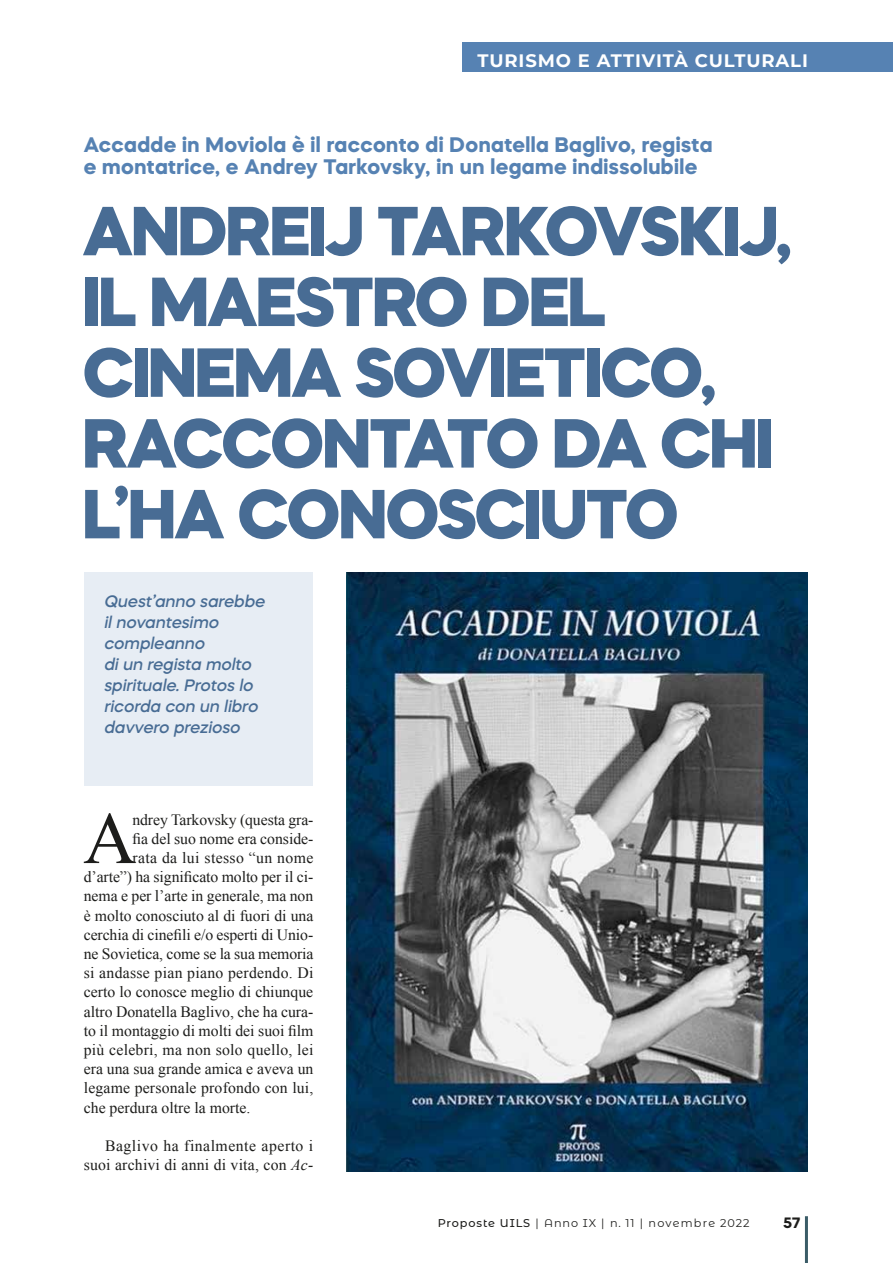
<style>
.page{position:relative;width:893px;height:1263px;background:#fff}
.page>*{position:absolute;margin:0;border:0;box-sizing:border-box;transform-origin:0 0}
.t1{font:73.8px "Times New Roman";color:#1d1d1b}
.t2{font:800 69.15px/70.8px "Mazzard H";letter-spacing:-.02em;color:#486c94}
.t3{font:700 21px/22.5px "Mazzard H";letter-spacing:.02em;color:#5682b3}
.t4{font:700 18px "Montserrat";letter-spacing:.05em;color:#fff}
.t5{font:italic 500 16.5px/21px "Mazzard H";color:#486c94}
.t6{font:15.75px "Times New Roman";color:#1d1d1b}
.t7{font:15.75px/19.2px "Times New Roman";letter-spacing:.03em;color:#1d1d1b;text-align:right}
.t8{font:15.75px "Times New Roman";letter-spacing:.02em;color:#1d1d1b}
.t9{font:700 15px "Mazzard H";color:#1d1d1b}
.t10{font:11.25px "Montserrat Alternates";letter-spacing:.08em;color:#1d1d1b}
.s1{font-style:italic}
.s2{font-weight:500}
</style>
<div class="page">
<hr style="left:805px;top:1216px;width:3px;height:47px;background:#3a5c67">
<div style="left:84px;top:573px;width:229px;height:213px;background:#e7edf4"></div>
<div style="left:462px;top:43px;width:431px;height:29px;background:#5682b3"></div>
<img style="left:347px;top:573px;width:461px;height:598px">
<p class="t4" style="left:478px;top:47px;width:332px">TURISMO E ATTIVITÀ CULTURALI</p>
<h3 class="t3" style="left:84px;top:133px;width:630px">Accadde in Moviola è il racconto di Donatella Baglivo, regista e montatrice, e Andrey Tarkovsky, in un legame indissolubile</h3>
<h2 class="t2" style="left:83px;top:194px;width:710px">ANDREIJ TARKOVSKIJ,<br>IL MAESTRO DEL<br>CINEMA SOVIETICO,<br>RACCONTATO DA CHI<br>L’HA CONOSCIUTO</h2>
<p class="t5" style="left:104px;top:590px;width:166px">Quest’anno sarebbe ilnovantesimo compleanno<br>diun regista molto spirituale.Protos lo ricorda con un libro davvero prezioso</p>
<h1 class="t1" style="left:83px;top:789px;width:55px">A</h1>
<p class="t6" style="left:132px;top:809px;width:182px">ndrey Tarkovsky (questa gra-</p>
<p class="t6" style="left:132px;top:828px;width:182px">fia del suo nome era conside-</p>
<p class="t8" style="left:132px;top:847px;width:182px">rata da lui stesso “un nome</p>
<p class="t6" style="left:84px;top:866px;width:231px">d’arte”) ha significato molto per il ci-</p>
<p class="t6" style="left:84px;top:885px;width:231px">nema e per l’arte in generale, ma non</p>
<p class="t6" style="left:84px;top:905px;width:231px">è molto conosciuto al di fuori di una</p>
<p class="t6" style="left:84px;top:924px;width:231px">cerchia di cinefili e/o esperti di Unio-</p>
<p class="t6" style="left:84px;top:943px;width:231px">ne Sovietica, come se la sua memoria</p>
<p class="t6" style="left:84px;top:962px;width:231px">si andasse pian piano perdendo. Di</p>
<p class="t6" style="left:84px;top:981px;width:231px">certo lo conosce meglio di chiunque</p>
<p class="t6" style="left:84px;top:1001px;width:231px">altro Donatella Baglivo, che ha cura-</p>
<p class="t6" style="left:84px;top:1020px;width:231px">to il montaggio di molti dei suoi film</p>
<p class="t6" style="left:84px;top:1039px;width:231px">più celebri, ma non solo quello, lei</p>
<p class="t6" style="left:84px;top:1058px;width:231px">era una sua grande amica e aveva un</p>
<p class="t6" style="left:84px;top:1077px;width:231px">legame personale profondo con lui,</p>
<p class="t6" style="left:84px;top:1097px;width:168px">che perdura oltre la morte.</p>
<p class="t7" style="left:84px;top:1136px;width:231px">Baglivo ha finalmente aperto i suoi archivi di anni di vita, con <span class="s1">Ac-</span></p>
<p class="t10" style="left:438px;top:1215px;width:313px"><span class="s2">Proposte UILS</span> | Anno IX | n. 11 | novembre 2022</p>
<p class="t9" style="left:783px;top:1212px;width:19px">57</p>
</div>
